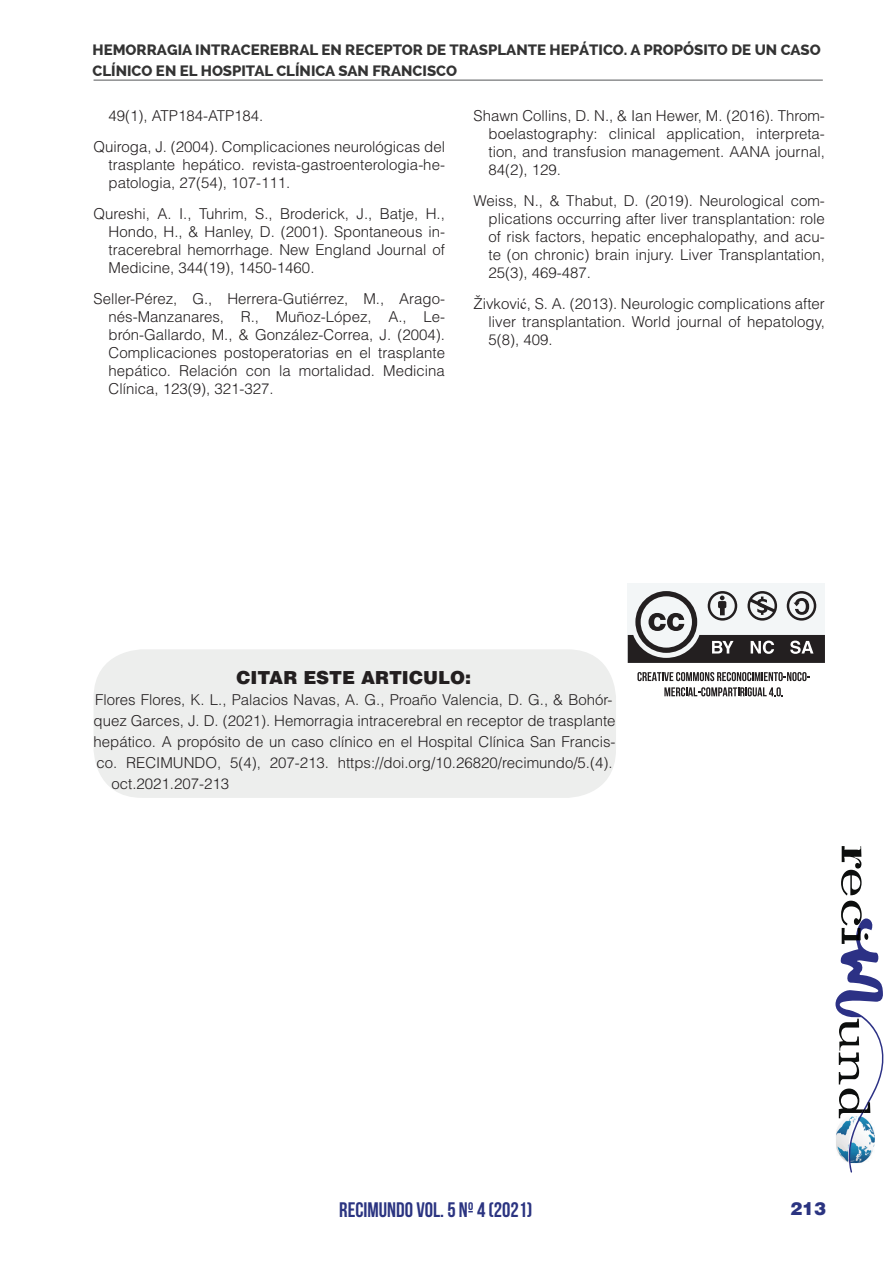
<style>
.page{position:relative;width:893px;height:1263px;background:#fff}
.page>*{position:absolute;margin:0;border:0;box-sizing:border-box;transform-origin:0 0}
.t1{font:700 21px "Bebas Neue";color:#2b3481}
.t2{font:900 18px "Helvetica LT Std";color:#231f20}
.t3{font:900 18px "Helvetica LT Std";color:#2b3481}
.t4{font:300 15px/18px "Helvetica LT Std";color:#231f20;text-align:justify}
.t5{font:800 15px/21px "Raleway";color:#333}
.s1{font-family:"Times New Roman";font-weight:400}
</style>
<div class="page">
<hr style="left:94px;top:80px;width:729px;height:1px;background:#545557">
<svg style="left:841px;top:846px;width:20px;height:49px"></svg>
<svg style="left:835px;top:901px;width:49px;height:272px"></svg>
<div style="left:94px;top:649px;width:522px;height:149px;background:#edeeed;border-radius:49px"></div>
<svg style="left:637px;top:672px;width:173px;height:9px"></svg>
<svg style="left:664px;top:687px;width:119px;height:9px"></svg>
<div style="left:628px;top:584px;width:197px;height:79px;background:#f3f6f7"></div>
<svg style="left:628px;top:591px;width:197px;height:72px"></svg>
<p class="t5" style="left:92px;top:39px;width:730px">HEMORRAGIA INTRACEREBRAL EN RECEPTOR DE TRASPLANTE HEPÁTICO. A PROPÓSITO DE UN CASO<br>CLÍNICO EN EL HOSPITAL CLÍNICA SAN FRANCISCO</p>
<p class="t4" style="left:109px;top:107px;width:156px">49(1), ATP184-ATP184.</p>
<p class="t4" style="left:109px;top:138px;width:338px;text-indent:-15px">Quiroga, J. (2004). Complicaciones neurológicas del trasplante hepático. revista-gastroenterologia-he&shy;patologia, 27(54), 107-111.</p>
<p class="t4" style="left:109px;top:204px;width:338px;text-indent:-15px">Qureshi, A. I., Tuhrim, S., Broderick, J., Batje, H., Hondo, H., &amp; Hanley, D. (2001). Spontaneous in&shy;tracerebral hemorrhage. New England Journal of Medicine, 344(19), 1450-1460.</p>
<p class="t4" style="left:109px;top:289px;width:338px;text-indent:-15px">Seller-Pérez, G., Herrera-Gutiérrez, M., Arago&shy;nés-Manzanares, R., Muñoz-López, A., Le&shy;brón-Gallardo, M., &amp; González-Correa, J. (2004).<br>Complicaciones postoperatorias en el trasplante hepático. Relación con la mortalidad. Medicina Clínica, 123(9), 321-327.</p>
<p class="t4" style="left:488px;top:107px;width:338px;text-indent:-15px">Shawn Collins, D. N., &amp; Ian Hewer, M. (2016). Throm&shy;boelastography: clinical application, interpreta&shy;tion, and transfusion management. AANA journal, 84(2), 129.</p>
<p class="t4" style="left:488px;top:192px;width:338px;text-indent:-15px">Weiss, N., &amp; Thabut, D. (2019). Neurological com&shy;plications occurring after liver transplantation: role of risk factors, hepatic encephalopathy, and acu&shy;te (on chronic) brain injury. Liver Transplantation, 25(3), 469-487.</p>
<p class="t4" style="left:488px;top:294px;width:338px;text-indent:-15px">Živkovi<span class="s1">ć</span>, S. A. (2013). Neurologic complications after liver transplantation. World journal of hepatology, 5(8), 409.</p>
<p class="t2" style="left:237px;top:666px;width:236px">CITAR ESTE ARTICULO:</p>
<p class="t4" style="left:95px;top:690px;width:519px">Flores Flores, K. L., Palacios Navas, A. G., Proaño Valencia, D. G., &amp; Bohór-</p>
<p class="t4" style="left:94px;top:711px;width:524px">quez Garces, J. D. (2021). Hemorragia intracerebral en receptor de trasplante</p>
<p class="t4" style="left:94px;top:732px;width:524px">hepático. A propósito de un caso clínico en el Hospital Clínica San Francis-</p>
<p class="t4" style="left:97px;top:753px;width:518px">co. RECIMUNDO, 5(4), 207-213. https://doi.org/10.26820/recimundo/5.(4).</p>
<p class="t4" style="left:112px;top:774px;width:119px">oct.2021.207-213</p>
<h1 class="t1" style="left:339px;top:1198px;width:195px">RECIMUNDO VOL. 5 Nº 4 (2021)</h1>
<p class="t3" style="left:790px;top:1197px;width:38px">213</p>
</div>
